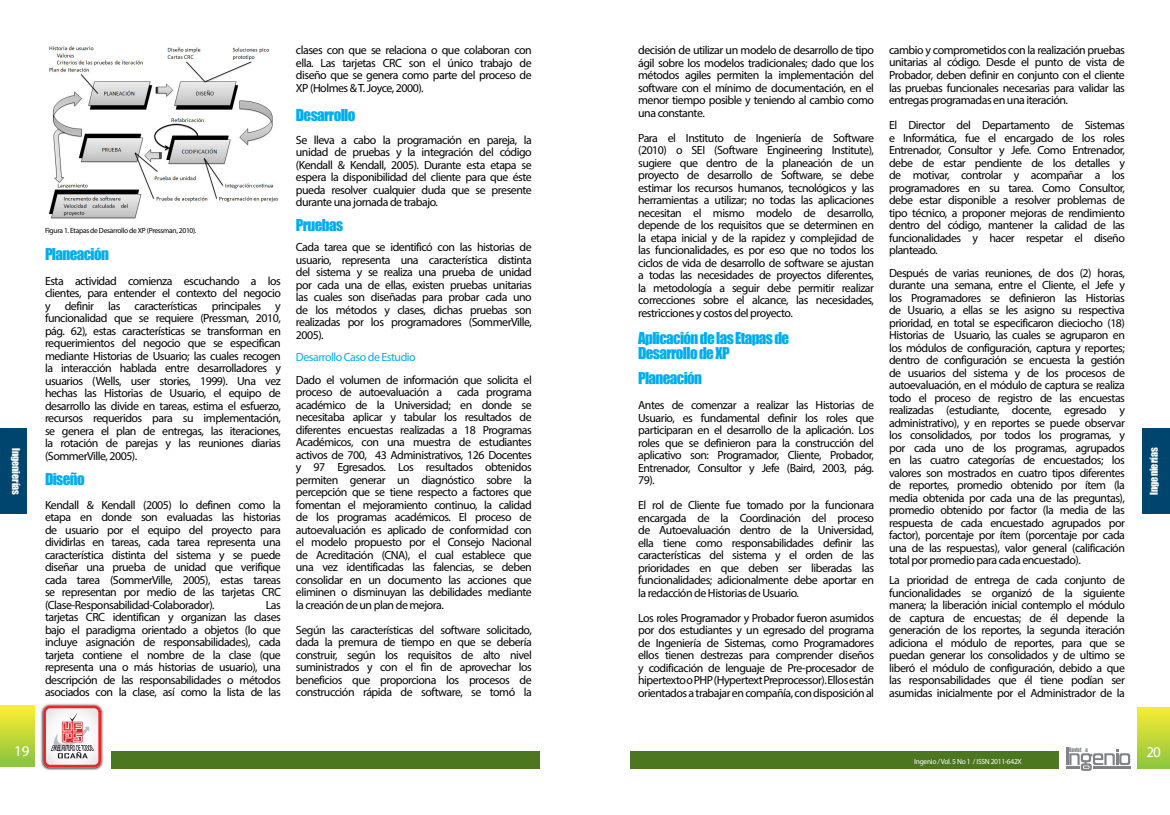
<style>
.page{position:relative;width:1170px;height:815px;background:#fff}
.page>*{position:absolute;margin:0;border:0;box-sizing:border-box;transform-origin:0 0}
.t1{font:15px/15px "Impact";letter-spacing:-.04em;color:#00aeef}
.t2{font:15px "Myriad Pro";color:#fff}
.t3{font:11.88px/12.5px "Myriad Pro";letter-spacing:-.04em;color:#000;text-align:justify}
.t4{font:11.88px "Myriad Pro";letter-spacing:-.04em;color:#00aeef}
.t5{font:10px "Impact";color:#fff}
.t6{font:7.5px "Myriad Pro";letter-spacing:-.04em;color:#000}
.t7{font:7.5px "Myriad Pro";letter-spacing:-.04em;color:#fff}
.t8{font:6.38px "Haettenschweiler";color:#808285}
</style>
<div class="page">
<hr style="left:1065px;top:747px;width:3px;height:18px;background:#808285">
<svg style="left:1065px;top:749px;width:65px;height:22px"></svg>
<div style="left:630px;top:751px;width:428px;height:17px;background:#4d7620"></div>
<div style="left:1137px;top:707px;width:32px;height:61px;background:linear-gradient(to bottom,#f7ec32,#8dc63f)"></div>
<div style="left:1142px;top:429px;width:27px;height:85px;background:#00456e"></div>
<div style="left:0;top:705px;width:34px;height:62px;background:linear-gradient(to bottom,#ffef31,#88c440)"></div>
<div style="left:111px;top:751px;width:429px;height:17px;background:#4d7620"></div>
<img style="left:40px;top:703px;width:64px;height:68px">
<svg style="left:43px;top:705px;width:58px;height:63px"></svg>
<div style="left:0;top:429px;width:27px;height:85px;background:#00456e"></div>
<img style="left:49px;top:46px;width:230px;height:173px">
<p class="t5" style="left:24px;top:448px;width:49px;rotate:90deg">Ingenierías</p>
<p class="t6" style="left:45px;top:226px;width:153px">Figura 1. Etapas de Desarrollo de XP (Pressman, 2010).</p>
<p class="t1" style="left:45px;top:246px;width:65px">Planeación</p>
<p class="t3" style="left:45px;top:274px;width:237px">Esta actividad comienza escuchando a los clientes, para entender el contexto del negocio y definir las características principales y funcionalidad que se requiere (Pressman, 2010, pág. 62), estas características se transforman en requerimientos del negocio que se especifican mediante Historias de Usuario; las cuales recogen la interacción hablada entre desarrolladores y usuarios (Wells, user stories, 1999). Una vez hechas las Historias de Usuario, el equipo de desarrollo las divide en tareas, estima el esfuerzo, recursos requeridos para su implementación, se genera el plan de entregas, las iteraciones, la rotación de parejas y las reuniones diarias (SommerVille, 2005).</p>
<p class="t1" style="left:45px;top:471px;width:41px">Diseño</p>
<p class="t3" style="left:45px;top:498px;width:237px">Kendall &amp; Kendall (2005) lo definen como la etapa en donde son evaluadas las historias de usuario por el equipo del proyecto para dividirlas en tareas, cada tarea representa una característica distinta del sistema y se puede diseñar una prueba de unidad que verifique cada tarea (SommerVille, 2005), estas tareas se representan por medio de las tarjetas CRC (Clase-Responsabilidad-Colaborador).</p>
<p class="t3" style="left:45px;top:598px;width:237px;text-indent:221px">Las tarjetas CRC identifican y organizan las clases bajo el paradigma orientado a objetos (lo que incluye asignación de responsabilidades), cada tarjeta contiene el nombre de la clase (que representa una o más historias de usuario), una descripción de las responsabilidades o métodos asociados con la clase, así como la lista de las</p>
<p class="t3" style="left:296px;top:44px;width:237px">clases con que se relaciona o que colaboran con ella. Las tarjetas CRC son el único trabajo de diseño que se genera como parte del proceso de XP (Holmes &amp; T. Joyce, 2000).</p>
<p class="t1" style="left:296px;top:107px;width:61px">Desarrollo</p>
<p class="t3" style="left:296px;top:133px;width:237px">Se lleva a cabo la programación en pareja, la unidad de pruebas y la integración del código (Kendall &amp; Kendall, 2005). Durante esta etapa se espera la disponibilidad del cliente para que éste pueda resolver cualquier duda que se presente durante una jornada de trabajo.</p>
<p class="t1" style="left:296px;top:217px;width:49px">Pruebas</p>
<p class="t3" style="left:296px;top:241px;width:237px">Cada tarea que se identificó con las historias de usuario, representa una característica distinta del sistema y se realiza una prueba de unidad por cada una de ellas, existen pruebas unitarias las cuales son diseñadas para probar cada uno de los métodos y clases, dichas pruebas son realizadas por los programadores (SommerVille, 2005).</p>
<p class="t4" style="left:296px;top:350px;width:121px">Desarrollo Caso de Estudio</p>
<p class="t3" style="left:296px;top:373px;width:237px">Dado el volumen de información que solicita el proceso de autoevaluación a</p>
<p class="t3" style="left:296px;top:386px;width:237px;text-indent:161px">cada programa académico de la Universidad; en donde se necesitaba aplicar y tabular los resultados de diferentes encuestas realizadas a 18 Programas Académicos, con una muestra de estudiantes activos de 700, 43 Administrativos, 126 Docentes y 97 Egresados. Los resultados obtenidos permiten generar un diagnóstico sobre la percepción que se tiene respecto a factores que fomentan el mejoramiento continuo, la calidad de los programas académicos. El proceso de autoevaluación es aplicado de conformidad con el modelo propuesto por el Consejo Nacional de Acreditación (CNA), el cual establece que una vez identificadas las falencias, se deben consolidar en un documento las acciones que eliminen o disminuyan las debilidades mediante la creación de un plan de mejora.</p>
<p class="t3" style="left:296px;top:623px;width:237px">Según las características del software solicitado, dada la premura de tiempo en que se debería construir, según los requisitos de alto nivel suministrados y con el fin de aprovechar los beneficios que proporciona los procesos de construcción rápida de software, se tomó la</p>
<p class="t2" style="left:14px;top:742px;width:17px">19</p>
<p class="t3" style="left:638px;top:44px;width:237px">decisión de utilizar un modelo de desarrollo de tipo ágil sobre los modelos tradicionales; dado que los métodos agiles permiten la implementación del software con el mínimo de documentación, en el menor tiempo posible y teniendo al cambio como una constante.</p>
<p class="t3" style="left:638px;top:131px;width:237px">Para el Instituto de Ingeniería de Software (2010) o SEI (Software Engineering Institute), sugiere que dentro de la planeación de un proyecto de desarrollo de Software, se debe estimar los recursos humanos, tecnológicos y las herramientas a utilizar; no todas las aplicaciones necesitan el mismo modelo de desarrollo, depende de los requisitos que se determinen en la etapa inicial y de la rapidez y complejidad de las funcionalidades, es por eso que no todos los ciclos de vida de desarrollo de software se ajustan a todas las necesidades de proyectos diferentes, la metodología a seguir debe permitir realizar correcciones sobre el alcance, las necesidades, restricciones y costos del proyecto.</p>
<p class="t1" style="left:638px;top:330px;width:153px">Aplicación de las Etapas de<br>Desarrollo de XP</p>
<p class="t1" style="left:638px;top:370px;width:65px">Planeación</p>
<p class="t3" style="left:638px;top:399px;width:237px">Antes de comenzar a realizar las Historias de Usuario, es fundamental definir los roles que participaran en el desarrollo de la aplicación. Los roles que se definieron para la construcción del aplicativo son: Programador, Cliente, Probador, Entrenador, Consultor y Jefe (Baird, 2003, pág.<br>79).</p>
<p class="t3" style="left:638px;top:499px;width:237px">El rol de Cliente fue tomado por la funcionara encargada de la Coordinación del proceso de Autoevaluación dentro de la Universidad, ella tiene como responsabilidades definir las características del sistema y el orden de las prioridades en que deben ser liberadas las funcionalidades; adicionalmente debe aportar en la redacción de Historias de Usuario.</p>
<p class="t3" style="left:638px;top:611px;width:237px">Los roles Programador y Probador fueron asumidos por dos estudiantes y un egresado del programa de Ingeniería de Sistemas, como Programadores ellos tienen destrezas para comprender diseños y codificación de lenguaje de Pre-procesador de hipertexto o PHP (Hypertext Preprocessor). Ellos están orientados a trabajar en compañía, con disposición al</p>
<p class="t3" style="left:889px;top:44px;width:237px">cambio y comprometidos con la realización pruebas unitarias al código. Desde el punto de vista de Probador, deben definir en conjunto con el cliente las pruebas funcionales necesarias para validar las entregas programadas en una iteración.</p>
<p class="t3" style="left:889px;top:119px;width:237px">El Director del Departamento de Sistemas e Informática, fue el encargado de los roles Entrenador, Consultor y Jefe. Como Entrenador, debe de estar pendiente de los detalles y de motivar, controlar y acompañar a los programadores en su tarea. Como Consultor, debe estar disponible a resolver problemas de tipo técnico, a proponer mejoras de rendimiento dentro del código, mantener la calidad de las funcionalidades y hacer respetar el diseño planteado.</p>
<p class="t3" style="left:889px;top:266px;width:237px">Después de varias reuniones, de dos (2) horas, durante una semana, entre el Cliente, el Jefe y los Programadores se definieron las Historias de Usuario, a ellas se les asigno su respectiva prioridad, en total se especificaron dieciocho (18)<br>Historias de Usuario, las cuales se agruparon en los módulos de configuración, captura y reportes; dentro de configuración se encuesta la gestión de usuarios del sistema y de los procesos de autoevaluación, en el módulo de captura se realiza todo el proceso de registro de las encuestas realizadas (estudiante, docente, egresado y administrativo), y en reportes se puede observar los consolidados, por todos los programas, y por cada uno de los programas, agrupados en las cuatro categorías de encuestados; los valores son mostrados en cuatro tipos diferentes de reportes, promedio obtenido por ítem (la media obtenida por cada una de las preguntas), promedio obtenido por factor (la media de las respuesta de cada encuestado agrupados por factor), porcentaje por ítem (porcentaje por cada una de las respuestas), valor general (calificación total por promedio para cada encuestado).</p>
<p class="t3" style="left:889px;top:574px;width:237px">La prioridad de entrega de cada conjunto de funcionalidades se organizó de la siguiente manera; la liberación inicial contemplo el módulo de captura de encuestas; de él depende la generación de los reportes, la segunda iteración adiciona el módulo de reportes, para que se puedan generar los consolidados y de ultimo se liberó el módulo de configuración, debido a que las responsabilidades que él tiene podían ser asumidas inicialmente por el Administrador de la</p>
<p class="t7" style="left:914px;top:757px;width:109px">Ingenio / Vol. 5 No 1 / ISSN 2011-642X</p>
<p class="t8" style="left:1069px;top:745px;width:20px">Revist a</p>
<p class="t5" style="left:1146px;top:495px;width:49px;rotate:-90deg">Ingenierías</p>
<p class="t2" style="left:1146px;top:743px;width:16px">20</p>
</div>
